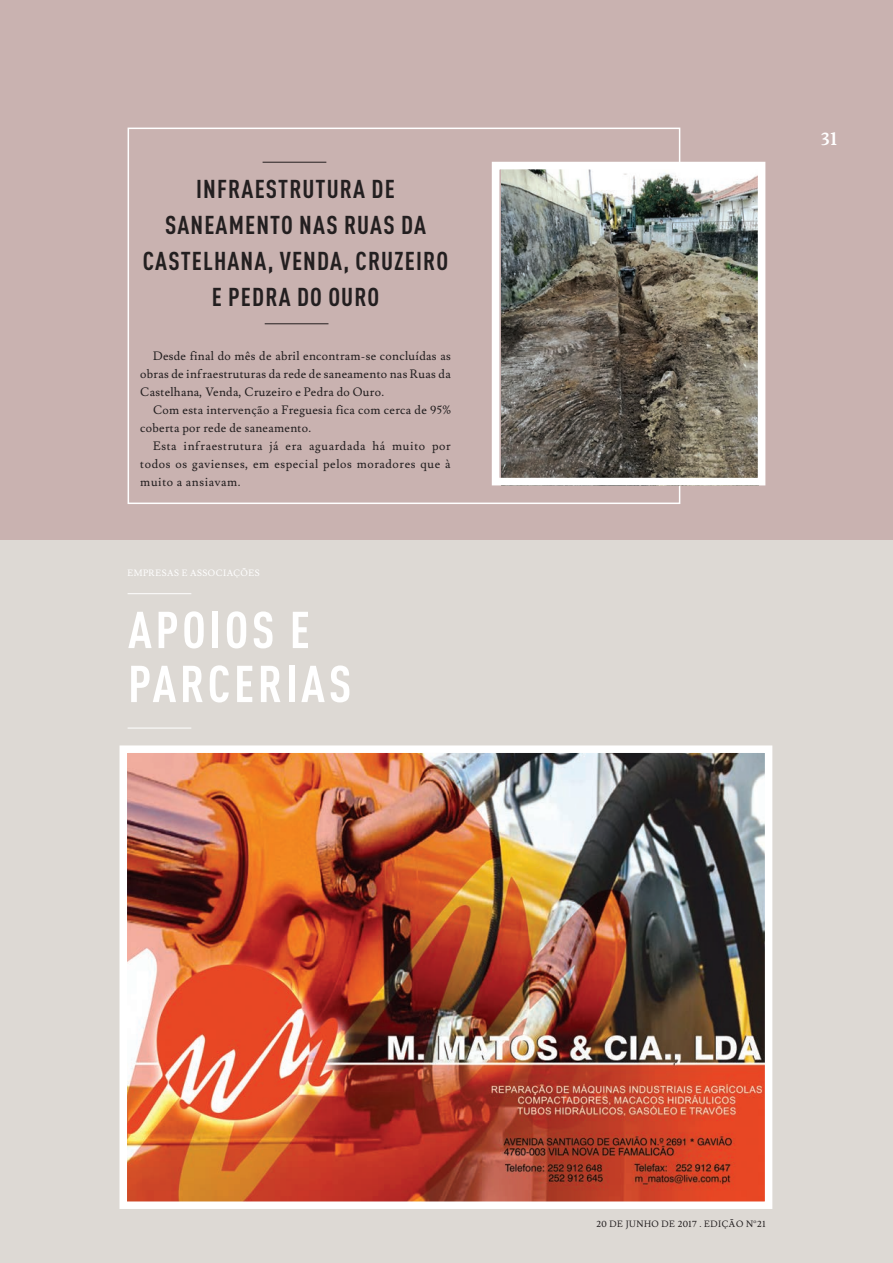
<style>
.page{position:relative;width:893px;height:1263px;background:#c9b2b0}
.page>*{position:absolute;margin:0;border:0;box-sizing:border-box;transform-origin:0 0}
.t1{font:700 condensed 51px/54px "DIN Pro";letter-spacing:.07em;color:#fff}
.t2{font:700 condensed 25.5px/36px "DIN Pro";letter-spacing:.045em;color:#231f20;text-align:center}
.t3{font:700 18px "Lusitana";color:#fff}
.t4{font:12px/18px "Lusitana";letter-spacing:.025em;color:#231f20;text-align:justify}
.t5{font:9px "Lusitana";letter-spacing:.05em;color:#231f20}
.t6{font:9px "Lusitana";letter-spacing:.05em;color:#fff}
</style>
<div class="page">
<div style="left:0;top:540px;width:893px;height:723px;background:#ddd9d4"></div>
<hr style="left:128px;top:728px;width:63px;height:1px;background:#fff">
<hr style="left:128px;top:593px;width:63px;height:1px;background:#fff">
<img style="left:119px;top:745px;width:654px;height:464px">
<hr style="left:265px;top:323px;width:63px;height:1px;background:#231f20">
<hr style="left:263px;top:162px;width:63px;height:1px;background:#231f20">
<div style="left:128px;top:128px;width:552px;height:376px;border:2px solid #fff"></div>
<img style="left:502px;top:171px;width:254px;height:305px">
<div style="left:492px;top:162px;width:273px;height:323px;border:8px solid #fff"></div>
<h2 class="t2" style="left:143px;top:169px;width:307px">INFRAESTRUTURA DE<br>SANEAMENTO NAS RUAS DA<br>CASTELHANA, VENDA, CRUZEIRO<br>E PEDRA DO OURO</h2>
<p class="t4" style="left:140px;top:347px;width:312px;text-indent:13px">Desde final do mês de abril encontram-se concluídas as obras de infraestruturas da rede de saneamento nas Ruas da Castelhana, Venda, Cruzeiro e Pedra do Ouro.</p>
<p class="t4" style="left:140px;top:401px;width:312px;text-indent:13px">Com esta intervenção a Freguesia fica com cerca de 95% coberta por rede de saneamento.</p>
<p class="t4" style="left:140px;top:437px;width:312px;text-indent:13px">Esta infraestrutura já era aguardada há muito por todos os gavienses, em especial pelos moradores que à muito a ansiavam.</p>
<p class="t6" style="left:128px;top:568px;width:134px">EMPRESAS E ASSOCIAÇÕES</p>
<h1 class="t1" style="left:128px;top:598px;width:225px">APOIOS E<br>PARCERIAS</h1>
<h3 class="t3" style="left:822px;top:128px;width:17px">31</h3>
<p class="t5" style="left:596px;top:1218px;width:170px">20 DE JUNHO DE 2017 . EDIÇÃO Nº21</p>
</div>
